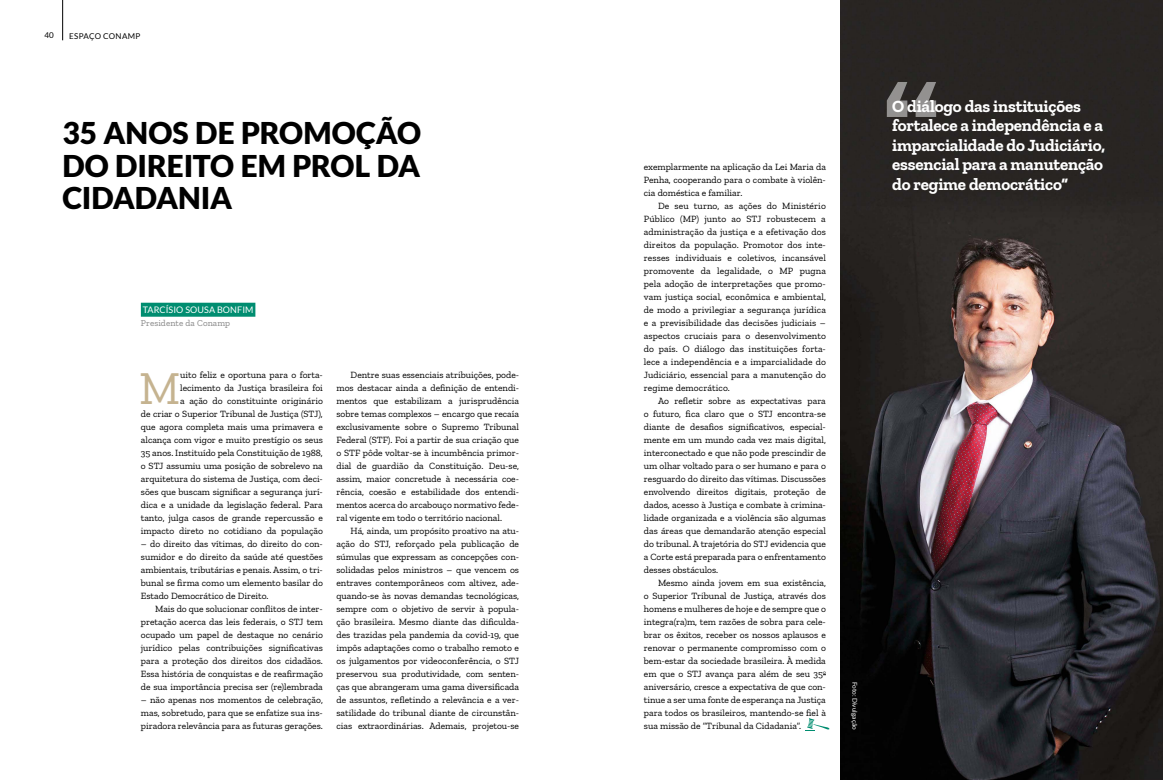
<style>
.page{position:relative;width:1163px;height:780px;background:#fff}
.page>*{position:absolute;margin:0;border:0;box-sizing:border-box;transform-origin:0 0}
.t1{font:46.9px "Zilla Slab";color:#c5b390}
.t2{font:900 30px/32.5px "Lato";letter-spacing:-.005em;color:#000;text-align:justify}
.t3{font:700 17px/19.5px "Zilla Slab";letter-spacing:-.01em;color:#fff}
.t4{font:9.5px/13px "Zilla Slab";color:#000;text-align:justify}
.t5{font:9px "Lato";letter-spacing:.01em;color:#fff}
.t6{font:9px "Zilla Slab";letter-spacing:.01em;color:#878787}
.t7{font:8px "Lato";letter-spacing:.04em;color:#000}
.t8{font:6.5px "Lato";color:#fff}
</style>
<div class="page">
<hr style="left:62px;top:0;width:1px;height:40px;background:#000">
<img style="left:840px;top:0;width:322px;height:780px">
<div style="left:141px;top:303px;width:114px;height:14px;background:#008d70"></div>
<svg style="left:886px;top:82px;width:50px;height:35px;background:#6a6866"></svg>
<svg style="left:805px;top:718px;width:24px;height:13px"></svg>
<p class="t7" style="left:45px;top:31px;width:11px">40</p>
<p class="t7" style="left:69px;top:31px;width:73px">ESPAÇO CONAMP</p>
<h2 class="t2" style="left:62px;top:116px;width:360px">35 ANOS DE PROMOÇÃO DO DIREITO EM PROL DA CIDADANIA</h2>
<p class="t5" style="left:143px;top:305px;width:112px">TARCÍSIO SOUSA BONFIM</p>
<p class="t6" style="left:141px;top:318px;width:91px">Presidente da Conamp</p>
<p class="t4" style="left:141px;top:368px;width:183px;text-align:right">uito feliz e oportuna para o forta&shy;lecimento da Justiça brasileira foi<br>a ação do constituinte originário<br>de criar o Superior Tribunal de Justiça (STJ), que agora completa mais uma primavera e alcança com vigor e muito prestígio os seus 35 anos. Instituído pela Constituição de 1988, o STJ assumiu uma posição de sobrelevo na arquitetura do sistema de Justiça, com deci&shy;sões que buscam significar a segurança jurí&shy;dica e a unidade da legislação federal. Para tanto, julga casos de grande repercussão e impacto direto no cotidiano da população</p>
<p class="t4" style="left:141px;top:537px;width:183px">– do direito das vítimas, do direito do con&shy;sumidor e do direito da saúde até questões ambientais, tributárias e penais. Assim, o tri&shy;bunal se firma como um elemento basilar do Estado Democrático de Direito.</p>
<p class="t4" style="left:141px;top:602px;width:183px;text-indent:14px">Mais do que solucionar conflitos de inter&shy;pretação acerca das leis federais, o STJ tem ocupado um papel de destaque no cenário jurídico pelas contribuições significativas para a proteção dos direitos dos cidadãos.<br>Essa história de conquistas e de reafirmação de sua importância precisa ser (re)lembrada</p>
<p class="t4" style="left:141px;top:693px;width:183px">– não apenas nos momentos de celebração, mas, sobretudo, para que se enfatize sua ins&shy;piradora relevância para as futuras gerações.</p>
<h1 class="t1" style="left:139px;top:363px;width:43px">M</h1>
<p class="t4" style="left:336px;top:368px;width:184px;text-indent:14px">Dentre suas essenciais atribuições, pode&shy;mos destacar ainda a definição de entendi&shy;mentos que estabilizam a jurisprudência sobre temas complexos – encargo que recaía exclusivamente sobre o Supremo Tribunal Federal (STF). Foi a partir de sua criação que o STF pôde voltar-se à incumbência primor&shy;dial de guardião da Constituição. Deu-se, assim, maior concretude à necessária coe&shy;rência, coesão e estabilidade dos entendi&shy;mentos acerca do arcabouço normativo fede&shy;ral vigente em todo o território nacional.</p>
<p class="t4" style="left:336px;top:524px;width:184px;text-indent:14px">Há, ainda, um propósito proativo na atu&shy;ação do STJ, reforçado pela publicação de súmulas que expressam as concepções con&shy;solidadas pelos ministros – que vencem os entraves contemporâneos com altivez, ade&shy;quando-se às novas demandas tecnológicas, sempre com o objetivo de servir à popula&shy;ção brasileira. Mesmo diante das dificulda&shy;des trazidas pela pandemia da covid-19, que impôs adaptações como o trabalho remoto e os julgamentos por videoconferência, o STJ preservou sua produtividade, com senten&shy;ças que abrangeram uma gama diversificada de assuntos, refletindo a relevância e a ver&shy;satilidade do tribunal diante de circunstân&shy;cias extraordinárias. Ademais, projetou-se</p>
<p class="t4" style="left:643px;top:160px;width:183px">exemplarmente na aplicação da Lei Maria da Penha, cooperando para o combate à violên&shy;cia doméstica e familiar.</p>
<p class="t4" style="left:643px;top:199px;width:183px;text-indent:14px">De seu turno, as ações do Ministério Público (MP) junto ao STJ robustecem a administração da justiça e a efetivação dos direitos da população. Promotor dos inte&shy;resses individuais e coletivos, incansável promovente da legalidade, o MP pugna pela adoção de interpretações que promo&shy;vam justiça social, econômica e ambiental, de modo a privilegiar a segurança jurídica e a previsibilidade das decisões judiciais – aspectos cruciais para o desenvolvimento do país. O diálogo das instituições forta&shy;lece a independência e a imparcialidade do Judiciário, essencial para a manutenção do regime democrático.</p>
<p class="t4" style="left:643px;top:394px;width:183px;text-indent:14px">Ao refletir sobre as expectativas para o futuro, fica claro que o STJ encontra-se diante de desafios significativos, especial&shy;mente em um mundo cada vez mais digital, interconectado e que não pode prescindir de um olhar voltado para o ser humano e para o resguardo do direito das vítimas. Discussões envolvendo direitos digitais, proteção de dados, acesso à Justiça e combate à crimina&shy;lidade organizada e a violência são algumas das áreas que demandarão atenção especial do tribunal. A trajetória do STJ evidencia que a Corte está preparada para o enfrentamento desses obstáculos.</p>
<p class="t4" style="left:643px;top:576px;width:183px;text-indent:14px">Mesmo ainda jovem em sua existência, o Superior Tribunal de Justiça, através dos homens e mulheres de hoje e de sempre que o integra(ra)m, tem razões de sobra para cele&shy;brar os êxitos, receber os nossos aplausos e renovar o permanente compromisso com o bem-estar da sociedade brasileira. À medida em que o STJ avança para além de seu 35<sup>o </sup>aniversário, cresce a expectativa de que con&shy;tinue a ser uma fonte de esperança na Justiça para todos os brasileiros, mantendo-se fiel à sua missão de “Tribunal da Cidadania”.</p>
<p class="t8" style="left:858px;top:681px;width:49px;rotate:90deg">Foto: Divulgação</p>
<h3 class="t3" style="left:892px;top:96px;width:215px">O diálogo das instituições fortalece a independência e a imparcialidade do Judiciário, essencial para a manutenção do regime democrático”</h3>
</div>
